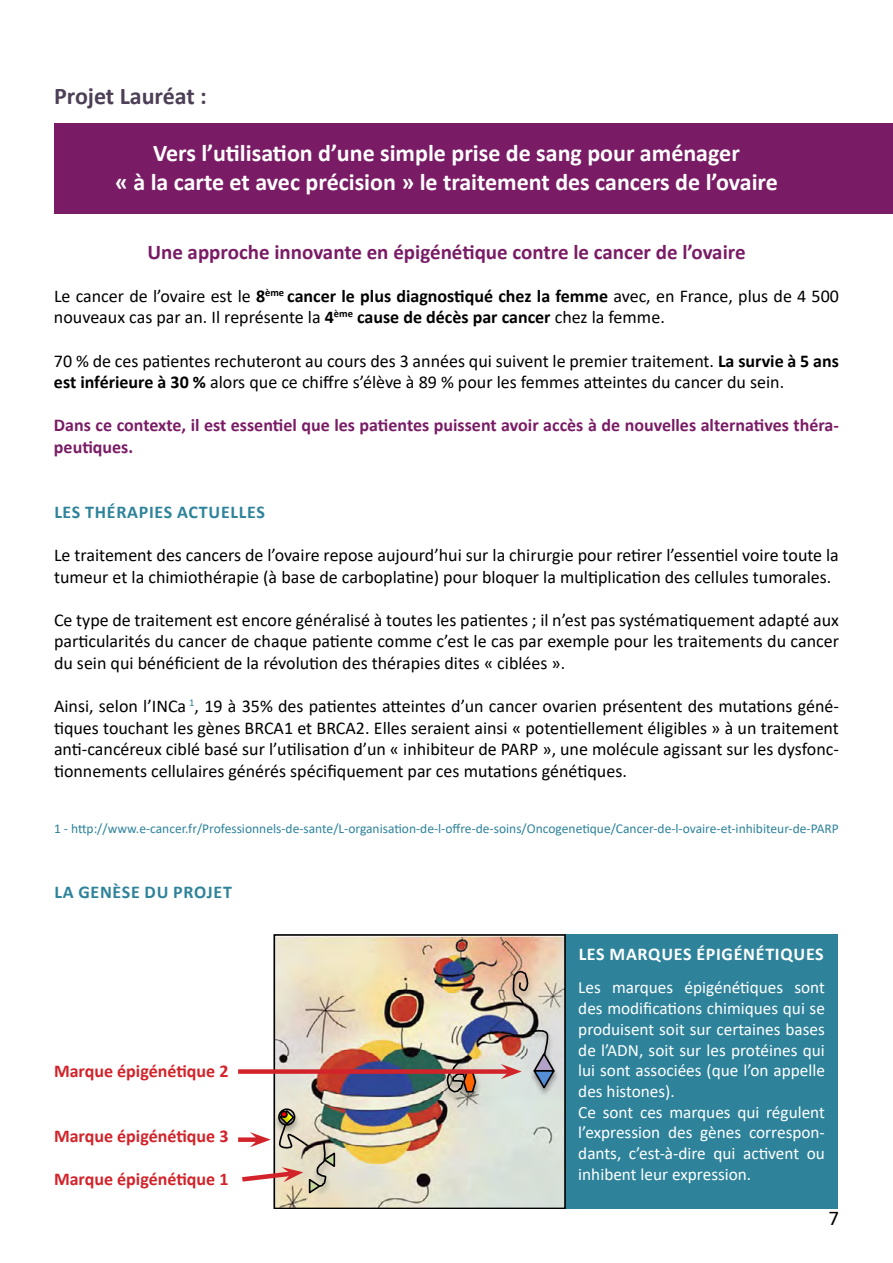
<style>
.page{position:relative;width:893px;height:1263px;background:#fff}
.page>*{position:absolute;margin:0;border:0;box-sizing:border-box;transform-origin:0 0}
.t1{font:700 24px/28.8px "Calibri";color:#fff;text-align:center}
.t2{font:700 24px "Calibri";color:#4d3f55}
.t3{font:700 21px "Calibri";color:#7a1c65}
.t4{font:21px "Calibri";color:#000}
.t5{font:18px/21.6px "Calibri";color:#000}
.t6{font:700 18px/21.6px "Calibri";color:#7a1c65}
.t7{font:700 18px "Calibri";color:#d2232a}
.t8{font:700 18px "Calibri";letter-spacing:.04em;color:#2e839b}
.t9{font:700 18px "Calibri";letter-spacing:.04em;color:#fff}
.t10{font:17.25px/20.7px "Calibri";color:#fff}
.t11{font:13.5px "Calibri";color:#2e839b}
.s1{font-weight:700}
</style>
<div class="page">
<div style="left:54px;top:123px;width:839px;height:91px;background:#7a1c65"></div>
<div style="left:566px;top:934px;width:272px;height:275px;background:#2e839b"></div>
<img style="left:276px;top:937px;width:287px;height:269px">
<div style="left:273px;top:934px;width:293px;height:275px;border:2px solid #000"></div>
<img style="left:505px;top:967px;width:31px;height:49px">
<svg style="left:512px;top:969px;width:17px;height:37px"></svg>
<img style="left:439px;top:1055px;width:34px;height:49px">
<img style="left:456px;top:1068px;width:28px;height:36px">
<svg style="left:447px;top:1058px;width:30px;height:36px"></svg>
<img style="left:273px;top:1105px;width:30px;height:3px">
<img style="left:273px;top:1107px;width:23px;height:1px">
<img style="left:524px;top:1026px;width:32px;height:41px">
<img style="left:526px;top:1050px;width:37px;height:17px">
<img style="left:526px;top:1067px;width:37px;height:33px">
<svg style="left:530px;top:1030px;width:27px;height:61px;background:#a7acb4"></svg>
<img style="left:309px;top:1195px;width:25px;height:3px">
<svg style="left:238px;top:1108px;width:99px;height:87px"></svg>
<div style="left:238px;top:1069px;width:271px;height:5px;background:#d2232a"></div>
<svg style="left:501px;top:1064px;width:21px;height:15px"></svg>
<h1 class="t2" style="left:54px;top:79px;width:154px">Projet Lauréat :</h1>
<h1 class="t1" style="left:115px;top:139px;width:664px">Vers l’utilisation d’une simple prise de sang pour aménager<br>« à la carte et avec précision » le traitement des cancers de l’ovaire</h1>
<p class="t3" style="left:147px;top:237px;width:600px">Une approche innovante en épigénétique contre le cancer de l’ovaire</p>
<p class="t5" style="left:54px;top:285px;width:786px">Le cancer de l’ovaire est le <span class="s1">8</span><sup>ème</sup> <span class="s1">cancer le plus diagnostiqué chez la femme</span> avec, en France, plus de 4 500 nouveaux cas par an. Il représente la <span class="s1">4</span><sup>ème</sup> <span class="s1">cause de décès par cancer</span> chez la femme.</p>
<p class="t5" style="left:54px;top:349px;width:786px">70 % de ces patientes rechuteront au cours des 3 années qui suivent le premier traitement. <span class="s1">La survie à 5 ans est inférieure à 30 %</span> alors que ce chiffre s’élève à 89 % pour les femmes atteintes du cancer du sein.</p>
<p class="t6" style="left:54px;top:414px;width:786px">Dans ce contexte, il est essentiel que les patientes puissent avoir accès à de nouvelles alternatives théra&shy;peutiques.</p>
<p class="t8" style="left:54px;top:499px;width:73px">Les thérapies</p>
<p class="t8" style="left:177px;top:499px;width:3px">actuelles</p>
<p class="t5" style="left:54px;top:544px;width:786px">Le traitement des cancers de l’ovaire repose aujourd’hui sur la chirurgie pour retirer l’essentiel voire toute la tumeur et la chimiothérapie (à base de carboplatine) pour bloquer la multiplication des cellules tumorales.</p>
<p class="t5" style="left:54px;top:609px;width:786px;text-align:justify">Ce type de traitement est encore généralisé à toutes les patientes ; il n’est pas systématiquement adapté aux particularités du cancer de chaque patiente comme c’est le cas par exemple pour les traitements du cancer du sein qui bénéficient de la révolution des thérapies dites « ciblées ».</p>
<p class="t5" style="left:54px;top:695px;width:786px;text-align:justify">Ainsi, selon l’INCa <sup>1</sup>, 19 à 35% des patientes atteintes d’un cancer ovarien présentent des mutations géné&shy;tiques touchant les gènes BRCA1 et BRCA2. Elles seraient ainsi « potentiellement éligibles » à un traitement anti-cancéreux ciblé basé sur l’utilisation d’un « inhibiteur de PARP », une molécule agissant sur les dysfonc&shy;tionnements cellulaires générés spécifiquement par ces mutations génétiques.</p>
<p class="t11" style="left:54px;top:819px;width:786px">1 - http://www.e-cancer.fr/Professionnels-de-sante/L-organisation-de-l-offre-de-soins/Oncogenetique/Cancer-de-l-ovaire-et-inhibiteur-de-PARP</p>
<p class="t8" style="left:54px;top:879px;width:36px">LA gen</p>
<p class="t8" style="left:113px;top:879px;width:68px">èsedu pro</p>
<p class="t8" style="left:207px;top:879px;width:17px">jet</p>
<p class="t7" style="left:54px;top:1058px;width:176px">Marque épigénétique 2</p>
<p class="t7" style="left:54px;top:1123px;width:176px">Marque épigénétique 3</p>
<p class="t7" style="left:54px;top:1166px;width:176px">Marque épigénétique 1</p>
<p class="t9" style="left:579px;top:942px;width:45px">Les mar</p>
<p class="t9" style="left:648px;top:942px;width:24px">ques</p>
<p class="t9" style="left:696px;top:942px;width:108px">épigénétiques</p>
<p class="t10" style="left:578px;top:977px;width:248px">Les marques épigénétiques sont des modifications chimiques qui se produisent soit sur certaines bases de l’ADN, soit sur les protéines qui lui sont associées (que l’on appelle des histones).<br>Ce sont ces marques qui régulent l’expression des gènes correspon&shy;dants, c’est-à-dire qui activent ou inhibent leur expression.</p>
<p class="t4" style="left:828px;top:1203px;width:12px">7</p>
</div>
